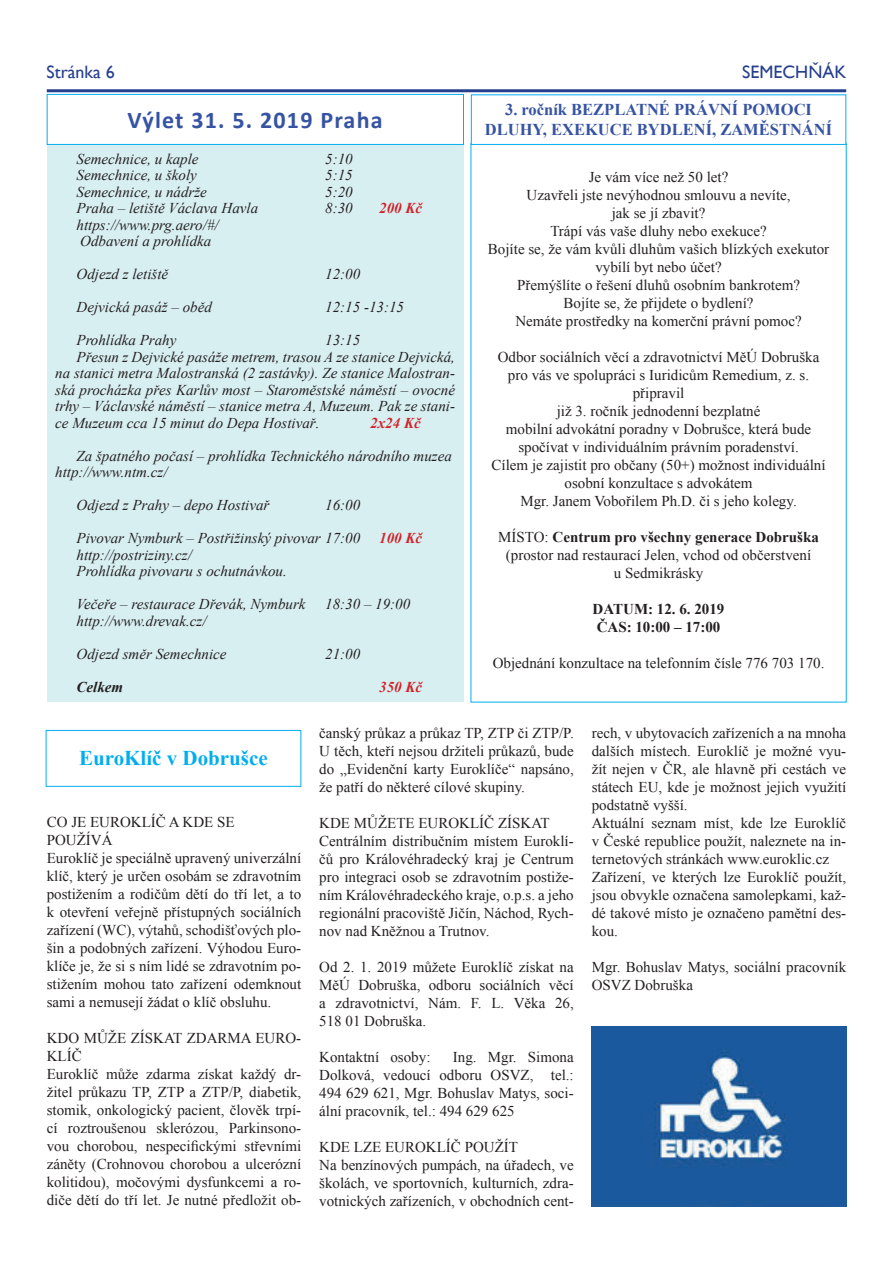
<style>
.page{position:relative;width:893px;height:1263px;background:#fff}
.page>*{position:absolute;margin:0;border:0;box-sizing:border-box;transform-origin:0 0}
.t1{font:700 24px "Calibri";letter-spacing:.05em;color:#3653a3}
.t2{font:700 21px "Times New Roman";color:#00aeef}
.t3{font:18px "Gill Sans";color:#253f8e}
.t4{font:700 16.5px/19.8px "Times New Roman";color:#3653a3;text-align:center}
.t5{font:15px/18px "Times New Roman";color:#231f20}
.t6{font:italic 15px/16.5px "Times New Roman";color:#231f20}
.t7{font:700 15px/18px "Times New Roman";color:#231f20}
.t8{font:italic 700 15px "Times New Roman";color:#d1232a}
.t9{font:italic 700 15px "Times New Roman";color:#231f20}
.s1{font-weight:700}
</style>
<div class="page">
<hr style="left:47px;top:89px;width:799px;height:3px;background:#253f8e">
<div style="left:47px;top:127px;width:416px;height:575px;background:#d8eff2"></div>
<div style="left:47px;top:94px;width:416px;height:50px;background:#fff"></div>
<div style="left:47px;top:94px;width:417px;height:51px;border:1px solid #00aeef"></div>
<div style="left:46px;top:730px;width:255px;height:57px;border:1px solid #00aeef"></div>
<img style="left:592px;top:1026px;width:254px;height:180px">
<div style="left:471px;top:94px;width:375px;height:51px;border:1px solid #00aeef"></div>
<p class="t3" style="left:47px;top:61px;width:70px">STRÁNKA 6</p>
<p class="t3" style="left:742px;top:62px;width:106px">SEMECHŇÁK</p>
<h1 class="t1" style="left:127px;top:105px;width:257px">Výlet 31. 5. 2019 Praha</h1>
<p class="t6" style="left:77px;top:150px;width:124px">Semechnice, u kaple</p>
<p class="t6" style="left:325px;top:150px;width:29px">5:10</p>
<p class="t6" style="left:77px;top:167px;width:122px">Semechnice, u školy</p>
<p class="t6" style="left:325px;top:167px;width:29px">5:15</p>
<p class="t6" style="left:77px;top:183px;width:132px">Semechnice, u nádrže</p>
<p class="t6" style="left:325px;top:183px;width:29px">5:20</p>
<p class="t6" style="left:77px;top:200px;width:183px">Praha – letiště Václava Havla</p>
<p class="t6" style="left:325px;top:200px;width:29px">8:30</p>
<p class="t8" style="left:379px;top:198px;width:44px">200 Kč</p>
<p class="t6" style="left:77px;top:216px;width:143px">https://www.prg.aero/#/<br>Odbavení a prohlídka</p>
<p class="t6" style="left:77px;top:266px;width:93px">Odjezd z letiště</p>
<p class="t6" style="left:325px;top:266px;width:36px">12:00</p>
<p class="t6" style="left:77px;top:299px;width:137px">Dejvická pasáž – oběd</p>
<p class="t6" style="left:325px;top:299px;width:80px">12:15 -13:15</p>
<p class="t6" style="left:77px;top:332px;width:101px">Prohlídka Prahy</p>
<p class="t6" style="left:325px;top:332px;width:36px">13:15</p>
<p class="t6" style="left:77px;top:348px;width:380px">Přesun z Dejvické pasáže metrem, trasou A ze stanice Dejvická,</p>
<p class="t6" style="left:55px;top:365px;width:401px">na stanici metra Malostranská (2 zastávky). Ze stanice Malostran-</p>
<p class="t6" style="left:55px;top:381px;width:401px">ská procházka přes Karlův most – Staroměstské náměstí – ovocné</p>
<p class="t6" style="left:55px;top:398px;width:401px">trhy – Václavské náměstí – stanice metra A, Muzeum. Pak ze stani-</p>
<p class="t6" style="left:55px;top:414px;width:266px">ce Muzeum cca 15 minut do Depa Hostivař.</p>
<p class="t8" style="left:370px;top:412px;width:52px">2x24 Kč</p>
<p class="t6" style="left:55px;top:447px;width:398px;text-indent:21px">Za špatného počasí – prohlídka Technického národního muzea http://www.ntm.cz/</p>
<p class="t6" style="left:77px;top:497px;width:194px">Odjezd z Prahy – depo Hostivař</p>
<p class="t6" style="left:325px;top:497px;width:36px">16:00</p>
<p class="t6" style="left:77px;top:530px;width:285px">Pivovar Nymburk – Postřižinský pivovar 17:00</p>
<p class="t8" style="left:379px;top:528px;width:44px">100 Kč</p>
<p class="t6" style="left:77px;top:546px;width:212px">http://postriziny.cz/<br>Prohlídka pivovaru s ochutnávkou.</p>
<p class="t6" style="left:77px;top:596px;width:230px">Večeře – restaurace Dřevák, Nymburk</p>
<p class="t6" style="left:325px;top:596px;width:86px">18:30 – 19:00</p>
<p class="t6" style="left:77px;top:604px;width:151px;line-height:33px">http://www.drevak.cz/<br>Odjezd směr Semechnice</p>
<p class="t6" style="left:325px;top:645px;width:36px">21:00</p>
<p class="t9" style="left:77px;top:676px;width:48px">Celkem</p>
<p class="t8" style="left:379px;top:676px;width:44px">350 Kč</p>
<p class="t4" style="left:485px;top:99px;width:349px">3. ročník BEZPLATNÉ PRÁVNÍ POMOCI<br>DLUHY, EXEKUCE BYDLENÍ, ZAMĚSTNÁNÍ</p>
<p class="t5" style="left:488px;top:167px;width:343px;text-align:center">Je vám více než 50 let?<br>Uzavřeli jste nevýhodnou smlouvu a nevíte,<br>jak se jí zbavit?<br>Trápí vás vaše dluhy nebo exekuce?<br>Bojíte se, že vám kvůli dluhům vašich blízkých exekutor vybílí byt nebo účet?<br>Přemýšlíte o řešení dluhů osobním bankrotem?<br>Bojíte se, že přijdete o bydlení?<br>Nemáte prostředky na komerční právní pomoc?</p>
<p class="t5" style="left:492px;top:347px;width:335px;text-align:center">Odbor sociálních věcí a zdravotnictví MěÚ Dobruška pro vás ve spolupráci s Iuridicům Remedium, z. s. připravil<br>již 3. ročník jednodenní bezplatné<br>mobilní advokátní poradny v Dobrušce, která bude spočívat v individuálním právním poradenství.<br>Cílem je zajistit pro občany (50+) možnost individuální osobní konzultace s advokátem<br>Mgr. Janem Vobořilem Ph.D. či s jeho kolegy.</p>
<p class="t5" style="left:498px;top:527px;width:322px;text-align:center">MÍSTO: <span class="s1">Centrum pro všechny generace Dobruška </span>(prostor nad restaurací Jelen, vchod od občerstvení<br>u Sedmikrásky</p>
<p class="t7" style="left:593px;top:599px;width:133px">DATUM: 12. 6. 2019<br>ČAS: 10:00 – 17:00</p>
<p class="t5" style="left:493px;top:653px;width:333px">Objednání konzultace na telefonním čísle 776 703 170.</p>
<h2 class="t2" style="left:79px;top:744px;width:190px">EuroKlíč v Dobrušce</h2>
<p class="t5" style="left:47px;top:813px;width:256px">CO JE EUROKLÍČ A KDE SE POUŽÍVÁ<br>Euroklíč je speciálně upravený univerzální klíč, který je určen osobám se zdravotním postižením a rodičům dětí do tří let, a to k otevření veřejně přístupných sociálních zařízení (WC), výtahů, schodišťových plo&shy;šin a podobných zařízení. Výhodou Euro&shy;klíče je, že si s ním lidé se zdravotním po&shy;stižením mohou tato zařízení odemknout sami a nemusejí žádat o klíč obsluhu.</p>
<p class="t5" style="left:47px;top:1029px;width:256px">KDO MŮŽE ZÍSKAT ZDARMA EURO-KLÍČ<br>Euroklíč může zdarma získat každý dr&shy;žitel průkazu TP, ZTP a ZTP/P, diabetik, stomik, onkologický pacient, člověk trpí&shy;cí roztroušenou sklerózou, Parkinsono&shy;vou chorobou, nespecifickými střevními záněty (Crohnovou chorobou a ulcerózní kolitidou), močovými dysfunkcemi a ro&shy;diče dětí do tří let. Je nutné předložit ob-</p>
<p class="t5" style="left:319px;top:723px;width:256px;text-align:justify">čanský průkaz a průkaz TP, ZTP či ZTP/P.<br>U těch, kteří nejsou držiteli průkazů, bude do „Evidenční karty Euroklíče“ napsáno, že patří do některé cílové skupiny.</p>
<p class="t5" style="left:319px;top:813px;width:256px">KDE MŮŽETE EUROKLÍČ ZÍSKAT Centrálním distribučním místem Euroklí&shy;čů pro Královéhradecký kraj je Centrum pro integraci osob se zdravotním postiže&shy;ním Královéhradeckého kraje, o.p.s. a jeho regionální pracoviště Jičín, Náchod, Rych&shy;nov nad Kněžnou a Trutnov.</p>
<p class="t5" style="left:319px;top:957px;width:256px;text-align:justify">Od 2. 1. 2019 můžete Euroklíč získat na MěÚ Dobruška, odboru sociálních věcí a zdravotnictví, Nám. F. L. Věka 26, 518 01 Dobruška.</p>
<p class="t5" style="left:319px;top:1047px;width:113px">Kontaktní osoby:</p>
<p class="t5" style="left:319px;top:1047px;width:256px;text-align:justify;text-indent:134px">Ing. Mgr. Simona Dolková, vedoucí odboru OSVZ, tel.:<br>494 629 621, Mgr. Bohuslav Matys, soci&shy;ální pracovník, tel.: 494 629 625</p>
<p class="t5" style="left:319px;top:1137px;width:256px">KDE LZE EUROKLÍČ POUŽÍT<br>Na benzínových pumpách, na úřadech, ve školách, ve sportovních, kulturních, zdra&shy;votnických zařízeních, v obchodních cent-</p>
<p class="t5" style="left:592px;top:723px;width:256px">rech, v ubytovacích zařízeních a na mnoha dalších místech. Euroklíč je možné vyu&shy;žít nejen v ČR, ale hlavně při cestách ve státech EU, kde je možnost jejich využití podstatně vyšší.<br>Aktuální seznam míst, kde lze Euroklíč v České republice použít, naleznete na in&shy;ternetových stránkách www.euroklic.cz Zařízení, ve kterých lze Euroklíč použít, jsou obvykle označena samolepkami, kaž&shy;dé takové místo je označeno pamětní des&shy;kou.</p>
<p class="t5" style="left:592px;top:957px;width:256px">Mgr. Bohuslav Matys, sociální pracovník<br>OSVZ Dobruška</p>
</div>
